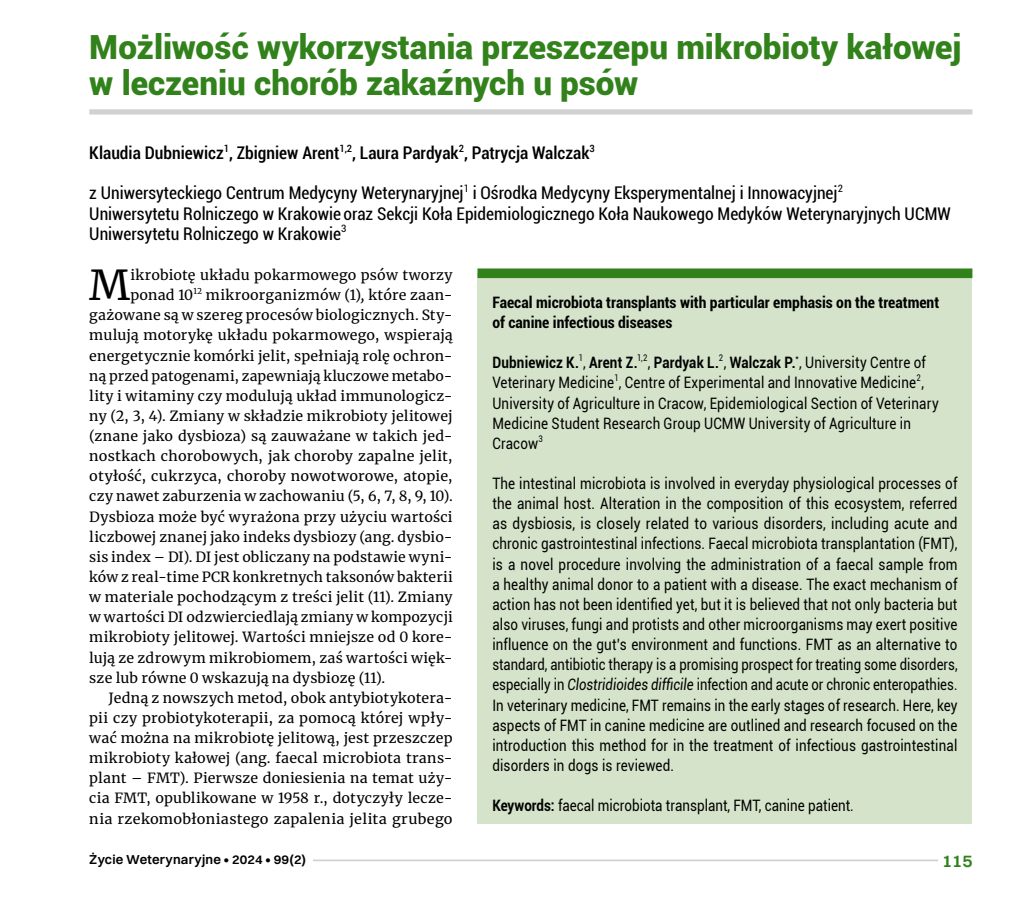
<style>
.page{position:relative;width:1027px;height:915px;background:#fff}
.page>*{position:absolute;margin:0;border:0;box-sizing:border-box;transform-origin:0 0}
.t1{font:41.12px "Merriweather";color:#000}
.t2{font:900 33.25px/36.8px "Roboto";color:#32821c}
.t3{font:condensed 17.5px/20.1px "Roboto";color:#000}
.t4{font:500 condensed 17.5px "Roboto";color:#000}
.t5{font:600 17.5px "Switzer";color:#32821c}
.t6{font:15.75px/20.1px "Roboto";letter-spacing:.01em;color:#000;scale:.85 1}
.t7{font:700 condensed 15.75px/20.1px "Roboto";color:#000}
.t8{font:14px/20.1px "Merriweather";letter-spacing:.015em;color:#000;text-align:justify}
.t9{font:600 13.12px "Switzer";letter-spacing:.015em;color:#000}
.t10{font:8.05px "Merriweather";color:#000}
.s1{font-style:italic}
.s2{font-weight:700}
</style>
<div class="page">
<div style="left:89px;top:109px;width:883px;height:6px;background:#d2d1d1"></div>
<div style="left:477px;top:273px;width:495px;height:550px;background:#d4e3c9"></div>
<div style="left:477px;top:268px;width:495px;height:10px;background:#32821c"></div>
<hr style="left:313px;top:859px;width:659px;height:2px;background:#d2d1d1">
<div style="left:938px;top:851px;width:34px;height:17px;background:#fff"></div>
<h2 class="t2" style="left:89px;top:27px;width:874px">Możliwość wykorzystania przeszczepu mikrobioty kałowej w leczeniu chorób zakaźnych u psów</h2>
<p class="t4" style="left:89px;top:141px;width:507px">Klaudia Dubniewicz<sup>1</sup>, Zbigniew Arent<sup>1,2</sup>, Laura Pardyak<sup>2</sup>, Patrycja Walczak<sup>3</sup></p>
<p class="t3" style="left:89px;top:183px;width:863px">z Uniwersyteckiego Centrum Medycyny Weterynaryjnej<sup>1</sup> i Ośrodka Medycyny Eksperymentalnej i Innowacyjnej<sup>2<br></sup>Uniwersytetu Rolniczego w Krakowie oraz Sekcji Koła Epidemiologicznego Koła Naukowego Medyków Weterynaryjnych UCMW<br>Uniwersytetu Rolniczego w Krakowie<sup>3</sup></p>
<h1 class="t1" style="left:89px;top:257px;width:43px">M</h1>
<p class="t8" style="left:130px;top:264px;width:324px">ikrobiotę układu pokarmowego psów tworzy ponad 10</p>
<p class="t10" style="left:193px;top:285px;width:10px">12</p>
<p class="t8" style="left:89px;top:284px;width:365px;text-indent:117px">mikroorganizmów (1)<span class="s1">,</span> które zaan&shy;gażowane są w szereg procesów biologicznych. Sty&shy;mulują motorykę układu pokarmowego, wspierają energetycznie komórki jelit, spełniają rolę ochron&shy;ną przed patogenami, zapewniają kluczowe metabo&shy;lity i witaminy czy modulują układ immunologicz&shy;ny (2, 3, 4). Zmiany w składzie mikrobioty jelitowej (znane jako dysbioza) są zauważane w takich jed&shy;nostkach chorobowych, jak choroby zapalne jelit, otyłość, cukrzyca, choroby nowotworowe, atopie, czy nawet zaburzenia w zachowaniu (5, 6, 7, 8, 9, 10).<br>Dysbioza może być wyrażona przy użyciu wartości liczbowej znanej jako indeks dysbiozy (ang. dysbio&shy;sis index – DI). DI jest obliczany na podstawie wyni&shy;ków z real-time PCR konkretnych taksonów bakterii w materiale pochodzącym z treści jelit (11). Zmiany w wartości DI odzwierciedlają zmiany w kompozycji mikrobioty jelitowej. Wartości mniejsze od 0 kore&shy;lują ze zdrowym mikrobiomem, zaś wartości więk&shy;sze lub równe 0 wskazują na dysbiozę (11).</p>
<p class="t8" style="left:89px;top:687px;width:365px;text-indent:19px">Jedną z nowszych metod, obok antybiotykotera&shy;pii czy probiotykoterapii, za pomocą której wpły&shy;wać można na mikrobiotę jelitową, jest przeszczep mikrobioty kałowej (ang. faecal microbiota trans&shy;plant – FMT). Pierwsze doniesienia na temat uży&shy;cia FMT, opublikowane w 1958 r., dotyczyły lecze&shy;nia rzekomobłoniastego zapalenia jelita grubego</p>
<p class="t7" style="left:492px;top:291px;width:448px">Faecal microbiota transplants with particular emphasis on the treatment of canine infectious diseases</p>
<p class="t6" style="left:492px;top:352px;width:527px"><span class="s2">Dubniewicz K.</span><sup>1</sup>, <span class="s2">Arent Z.</span><sup>1,2</sup>, <span class="s2">Pardyak L.</span><sup>2</sup>, <span class="s2">Walczak P.</span><sup>*</sup>, University Centre of Veterinary Medicine<sup>1</sup>, Centre of Experimental and Innovative Medicine<sup>2</sup>, University of Agriculture in Cracow, Epidemiological Section of Veterinary Medicine Student Research Group UCMW University of Agriculture in Cracow<sup>3</sup></p>
<p class="t6" style="left:492px;top:473px;width:549px;text-align:justify">The intestinal microbiota is involved in everyday physiological processes of the animal host. Alteration in the composition of this ecosystem, referred as dysbiosis, is closely related to various disorders, including acute and chronic gastrointestinal infections. Faecal microbiota transplantation (FMT), is a novel procedure involving the administration of a faecal sample from a healthy animal donor to a patient with a disease. The exact mechanism of action has not been identified yet, but it is believed that not only bacteria but also viruses, fungi and protists and other microorganisms may exert positive influence on the gut’s environment and functions. FMT as an alternative to standard, antibiotic therapy is a promising prospect for treating some disorders, especially in <span class="s1">Clostridioides difficile</span> infection and acute or chronic enteropathies.<br>In veterinary medicine, FMT remains in the early stages of research. Here, key aspects of FMT in canine medicine are outlined and research focused on the introduction this method for in the treatment of infectious gastrointestinal disorders in dogs is reviewed.</p>
<p class="t6" style="left:492px;top:795px;width:427px"><span class="s2">Keywords:</span> faecal microbiota transplant, FMT, canine patient.</p>
<p class="t9" style="left:89px;top:851px;width:218px">Życie Weterynaryjne • 2024 • 99(2)</p>
<p class="t5" style="left:942px;top:849px;width:32px">115</p>
</div>
